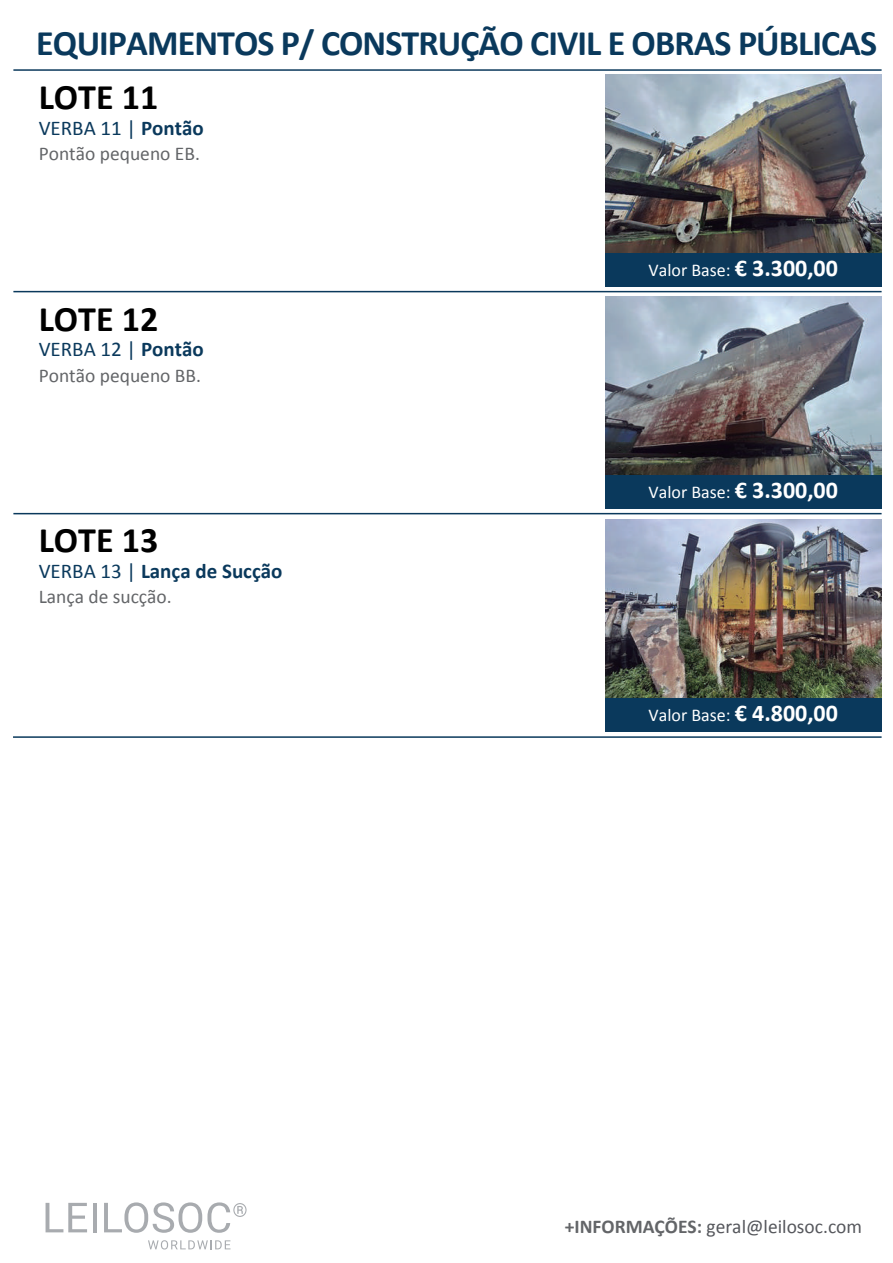
<style>
.page{position:relative;width:893px;height:1263px;background:#fff}
.page>*{position:absolute;margin:0;border:0;box-sizing:border-box;transform-origin:0 0}
.t1{font:700 36px "Calibri";letter-spacing:-.025em;color:#0a395c}
.t2{font:700 36px "Calibri";color:#000}
.t3{font:21px "Calibri";color:#0a395c}
.t4{font:700 21px "Calibri";color:#0a395c}
.t5{font:19.5px "Calibri";color:#636568}
.t6{font:19.5px "Calibri";color:#55575c}
.t7{font:18px "Calibri";color:#fff}
.s1{font-weight:700}
.s2{font-weight:400}
.s3{font-weight:700;font-size:24px}
.s4{font-weight:700;color:#636568}
</style>
<div class="page">
<img style="left:605px;top:519px;width:277px;height:179px">
<img style="left:605px;top:296px;width:277px;height:179px">
<img style="left:605px;top:75px;width:277px;height:179px">
<hr style="left:13px;top:69px;width:869px;height:2px;background:#0a395c">
<hr style="left:13px;top:291px;width:869px;height:1px;background:#0a395c">
<hr style="left:13px;top:513px;width:869px;height:1px;background:#0a395c">
<hr style="left:13px;top:736px;width:869px;height:2px;background:#0a395c">
<div style="left:605px;top:254px;width:277px;height:33px;background:#0a395c"></div>
<div style="left:605px;top:475px;width:277px;height:34px;background:#0a395c"></div>
<div style="left:605px;top:698px;width:277px;height:33px;background:#0a395c"></div>
<svg style="left:46px;top:1203px;width:41px;height:29px"></svg>
<hr style="left:93px;top:1203px;width:4px;height:29px;background:#a8abaf">
<svg style="left:104px;top:1202px;width:143px;height:31px"></svg>
<svg style="left:148px;top:1240px;width:82px;height:9px"></svg>
<h1 class="t1" style="left:36px;top:18px;width:842px">EQUIPAMENTOS P/ CONSTRUÇÃO CIVIL E OBRAS PÚBLICAS</h1>
<h1 class="t2" style="left:39px;top:72px;width:121px">LOTE 11</h1>
<p class="t3" style="left:39px;top:115px;width:167px">VERBA 11 | <span class="s1">Pontão</span></p>
<p class="t5" style="left:39px;top:142px;width:163px">Pontão pequeno EB.</p>
<h1 class="t2" style="left:39px;top:293px;width:121px">LOTE 12</h1>
<p class="t3" style="left:39px;top:336px;width:167px">VERBA 12 | <span class="s1">Pontão</span></p>
<p class="t5" style="left:39px;top:363px;width:164px">Pontão pequeno BB.</p>
<h1 class="t2" style="left:39px;top:515px;width:121px">LOTE 13</h1>
<p class="t4" style="left:39px;top:556px;width:245px"><span class="s2">VERBA 13 |</span> Lança de Sucção</p>
<p class="t5" style="left:39px;top:585px;width:135px">Lança de sucção.</p>
<p class="t7" style="left:649px;top:259px;width:191px">Valor Base: <span class="s3">€ 3.300,00</span></p>
<p class="t7" style="left:649px;top:481px;width:191px">Valor Base: <span class="s3">€ 3.300,00</span></p>
<p class="t7" style="left:649px;top:704px;width:191px">Valor Base: <span class="s3">€ 4.800,00</span></p>
<p class="t6" style="left:565px;top:1214px;width:299px"><span class="s4">+INFORMAÇÕES:</span> geral@leilosoc.com</p>
</div>
